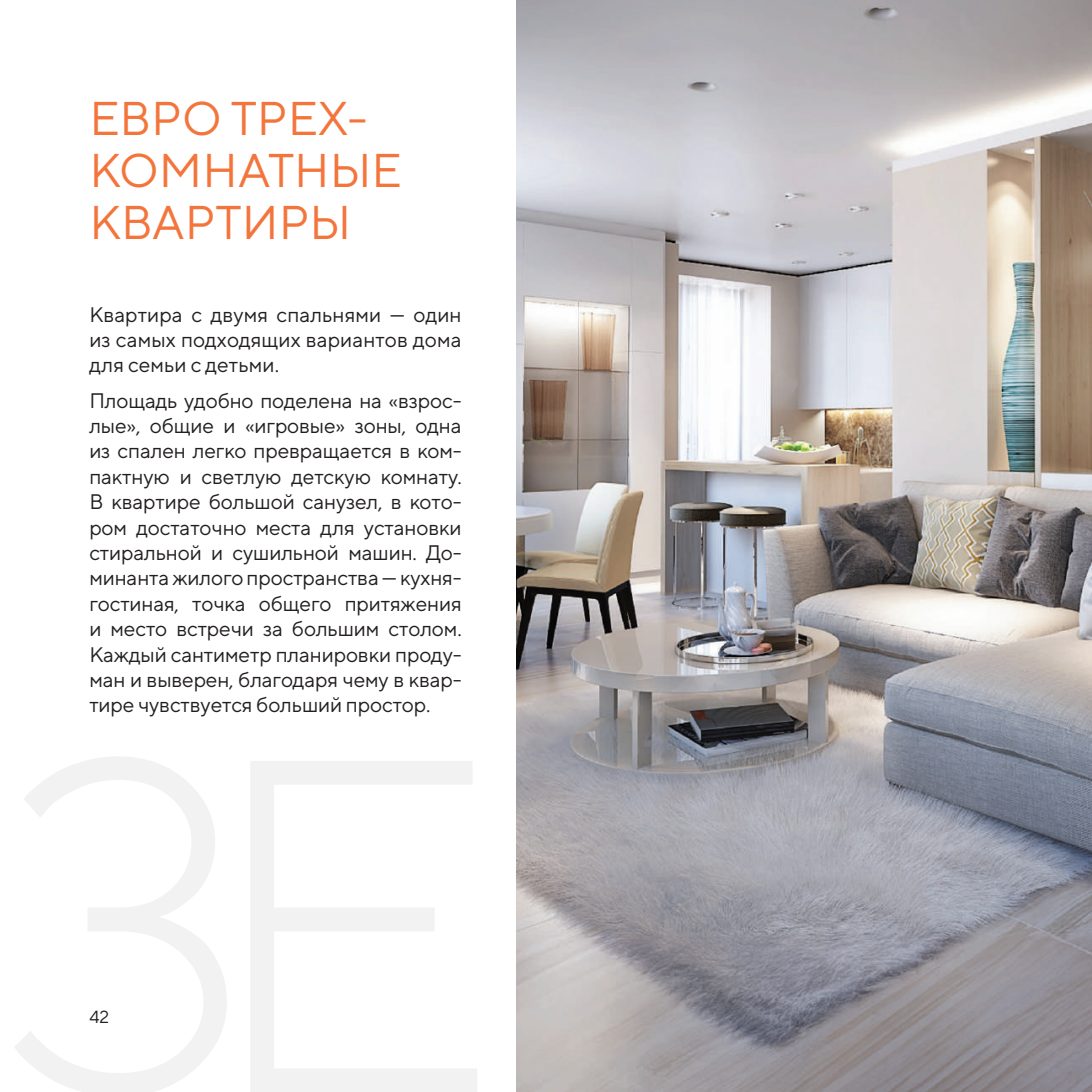
<style>
.page{position:relative;width:1092px;height:1092px;background:#fff}
.page>*{position:absolute;margin:0;border:0;box-sizing:border-box;transform-origin:0 0}
.t1{font:47.25px/52.1px "TT Norms";color:#f3753c}
.t2{font:21px/25.4px "TT Norms";letter-spacing:-.005em;color:#231f20;text-align:justify}
.t3{font:17.5px "TT Norms";color:#231f20}
</style>
<div class="page">
<img style="left:516px;top:0;width:575px;height:1091px">
<h1 class="t1" style="left:89px;top:91px;width:314px">ЕВРО ТРЕХ-<br>КОМНАТНЫЕ<br>КВАРТИРЫ</h1>
<p class="t2" style="left:89px;top:301px;width:374px">Квартира с двумя спальнями — один из самых подходящих вариантов дома для семьи с детьми.</p>
<p class="t2" style="left:89px;top:387px;width:374px">Площадь удобно поделена на «взрос&shy;лые», общие и «игровые» зоны, одна из спален легко превращается в ком&shy;пактную и светлую детскую комнату.<br>В квартире большой санузел, в кото&shy;ром достаточно места для установки стиральной и сушильной машин. До&shy;минанта жилого пространства — кухня&shy;гостиная, точка общего притяжения и место встречи за большим столом.<br>Каждый сантиметр планировки проду&shy;ман и выверен, благодаря чему в квар&shy;тире чувствуется больший простор.</p>
<p class="t3" style="left:89px;top:1006px;width:21px">42</p>
</div>
